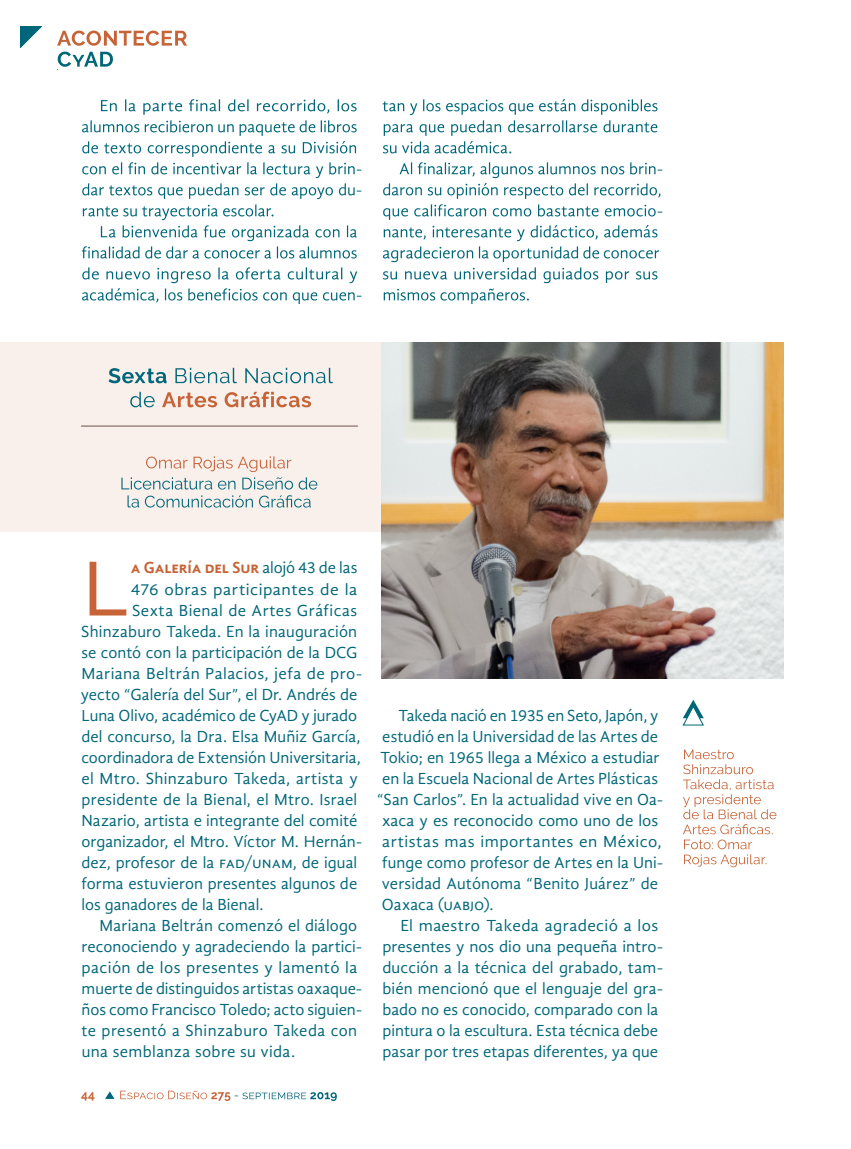
<style>
.page{position:relative;width:851px;height:1149px;background:#fff}
.page>*{position:absolute;margin:0;border:0;box-sizing:border-box;transform-origin:0 0}
.Cuerpo_de_texto{font:500 75.6px "Raleway";color:#c66438}
.Cuerpo_de_texto-2{font:16.5px/21px "Gandhi Sans";letter-spacing:.005em;color:#006679}
.Cuerpo_de_texto-3{font:16.5px "Gandhi Sans";letter-spacing:.03em;color:#006679}
.Cuerpo_de_texto-4{font:700 16.5px "Gandhi Sans";letter-spacing:-.015em;color:#c66438}
.Cuerpo_de_texto-5{font:16.5px "Gandhi Sans";letter-spacing:.025em;color:#006679}
.Cuerpo_de_texto-6{font:16.5px "Gandhi Sans";letter-spacing:.025em;color:#006679;scale:1.05 1}
.t1{font:700 12px "Raleway";color:#c66438}
.s1{font-weight:400;color:#006679}
</style>
<div class="page">
<svg style="left:105px;top:1091px;width:9px;height:7px"></svg>
<svg style="left:120px;top:1090px;width:217px;height:10px"></svg>
<svg style="left:20px;top:26px;width:167px;height:44px"></svg>
<svg style="left:82px;top:267px;width:279px;height:37px"></svg>
<svg style="left:82px;top:99px;width:279px;height:159px"></svg>
<svg style="left:383px;top:162px;width:279px;height:142px"></svg>
<svg style="left:382px;top:99px;width:275px;height:54px"></svg>
<div style="left:0;top:342px;width:458px;height:189px;background:#f9efeb"></div>
<svg style="left:162px;top:391px;width:149px;height:16px"></svg>
<svg style="left:130px;top:391px;width:25px;height:16px"></svg>
<svg style="left:108px;top:367px;width:225px;height:16px"></svg>
<svg style="left:127px;top:495px;width:184px;height:12px"></svg>
<svg style="left:121px;top:456px;width:196px;height:33px"></svg>
<hr style="left:81px;top:425px;width:277px;height:1px;background:#6c5246">
<svg style="left:683px;top:699px;width:21px;height:26px"></svg>
<svg style="left:683px;top:749px;width:93px;height:118px"></svg>
<img style="left:382px;top:342px;width:401px;height:336px">
<p class="Cuerpo_de_texto" style="left:83px;top:545px;width:46px">L</p>
<p class="Cuerpo_de_texto-4" style="left:131px;top:558px;width:228px">a Galería del Sur <span class="s1">alojó 43 de las</span></p>
<p class="Cuerpo_de_texto-6" style="left:131px;top:579px;width:217px">476 obras participantes de la</p>
<p class="Cuerpo_de_texto-5" style="left:132px;top:600px;width:227px">Sexta Bienal de Artes Gráficas</p>
<p class="Cuerpo_de_texto-2" style="left:81px;top:620px;width:277px">Shinzaburo Takeda. En la inauguración</p>
<p class="Cuerpo_de_texto-2" style="left:81px;top:641px;width:277px">se contó con la participación de la DCG</p>
<p class="Cuerpo_de_texto-2" style="left:81px;top:662px;width:282px">Mariana Beltrán Palacios, jefa de pro-</p>
<p class="Cuerpo_de_texto-2" style="left:81px;top:683px;width:278px">yecto “Galería del Sur”, el Dr. Andrés de</p>
<p class="Cuerpo_de_texto-2" style="left:81px;top:704px;width:277px">Luna Olivo, académico de CyAD y jurado</p>
<p class="Cuerpo_de_texto-2" style="left:81px;top:725px;width:281px">del concurso, la Dra. Elsa Muñiz García,</p>
<p class="Cuerpo_de_texto-2" style="left:81px;top:746px;width:281px">coordinadora de Extensión Universitaria,</p>
<p class="Cuerpo_de_texto-2" style="left:81px;top:767px;width:278px">el Mtro. Shinzaburo Takeda, artista y</p>
<p class="Cuerpo_de_texto-2" style="left:82px;top:788px;width:277px">presidente de la Bienal, el Mtro. Israel</p>
<p class="Cuerpo_de_texto-2" style="left:81px;top:809px;width:277px">Nazario, artista e integrante del comité</p>
<p class="Cuerpo_de_texto-2" style="left:81px;top:830px;width:282px">organizador, el Mtro. Víctor M. Hernán-</p>
<p class="Cuerpo_de_texto-2" style="left:81px;top:851px;width:277px">dez, profesor de la fad/unam, de igual</p>
<p class="Cuerpo_de_texto-2" style="left:81px;top:872px;width:277px">forma estuvieron presentes algunos de</p>
<p class="Cuerpo_de_texto-2" style="left:82px;top:893px;width:183px">los ganadores de la Bienal.</p>
<p class="Cuerpo_de_texto-2" style="left:81px;top:914px;width:282px;text-indent:18px">Mariana Beltrán comenzó el diálogo reconociendo y agradeciendo la partici&shy;pación de los presentes y lamentó la muerte de distinguidos artistas oaxaque&shy;ños como Francisco Toledo; acto siguien&shy;te presentó a Shinzaburo Takeda con una semblanza sobre su vida.</p>
<p class="t1" style="left:81px;top:1087px;width:15px">44</p>
<p class="Cuerpo_de_texto-2" style="left:398px;top:704px;width:262px">Takeda nació en 1935 en Seto, Japón, y</p>
<p class="Cuerpo_de_texto-2" style="left:382px;top:725px;width:277px">estudió en la Universidad de las Artes de</p>
<p class="Cuerpo_de_texto-2" style="left:380px;top:746px;width:281px">Tokio; en 1965 llega a México a estudiar</p>
<p class="Cuerpo_de_texto-2" style="left:382px;top:767px;width:277px">en la Escuela Nacional de Artes Plásticas</p>
<p class="Cuerpo_de_texto-2" style="left:377px;top:788px;width:287px">“San Carlos”. En la actualidad vive en Oa-</p>
<p class="Cuerpo_de_texto-2" style="left:382px;top:809px;width:278px">xaca y es reconocido como uno de los</p>
<p class="Cuerpo_de_texto-3" style="left:382px;top:831px;width:281px">artistas mas importantes en México,</p>
<p class="Cuerpo_de_texto-2" style="left:382px;top:851px;width:282px">funge como profesor de Artes en la Uni-</p>
<p class="Cuerpo_de_texto-2" style="left:382px;top:872px;width:278px">versidad Autónoma “Benito Juárez” de</p>
<p class="Cuerpo_de_texto-2" style="left:382px;top:893px;width:113px">Oaxaca (uabjo).</p>
<p class="Cuerpo_de_texto-2" style="left:382px;top:914px;width:282px;text-indent:18px">El maestro Takeda agradeció a los presentes y nos dio una pequeña intro&shy;ducción a la técnica del grabado, tam&shy;bién mencionó que el lenguaje del gra&shy;bado no es conocido, comparado con la pintura o la escultura. Esta técnica debe pasar por tres etapas diferentes, ya que</p>
</div>
